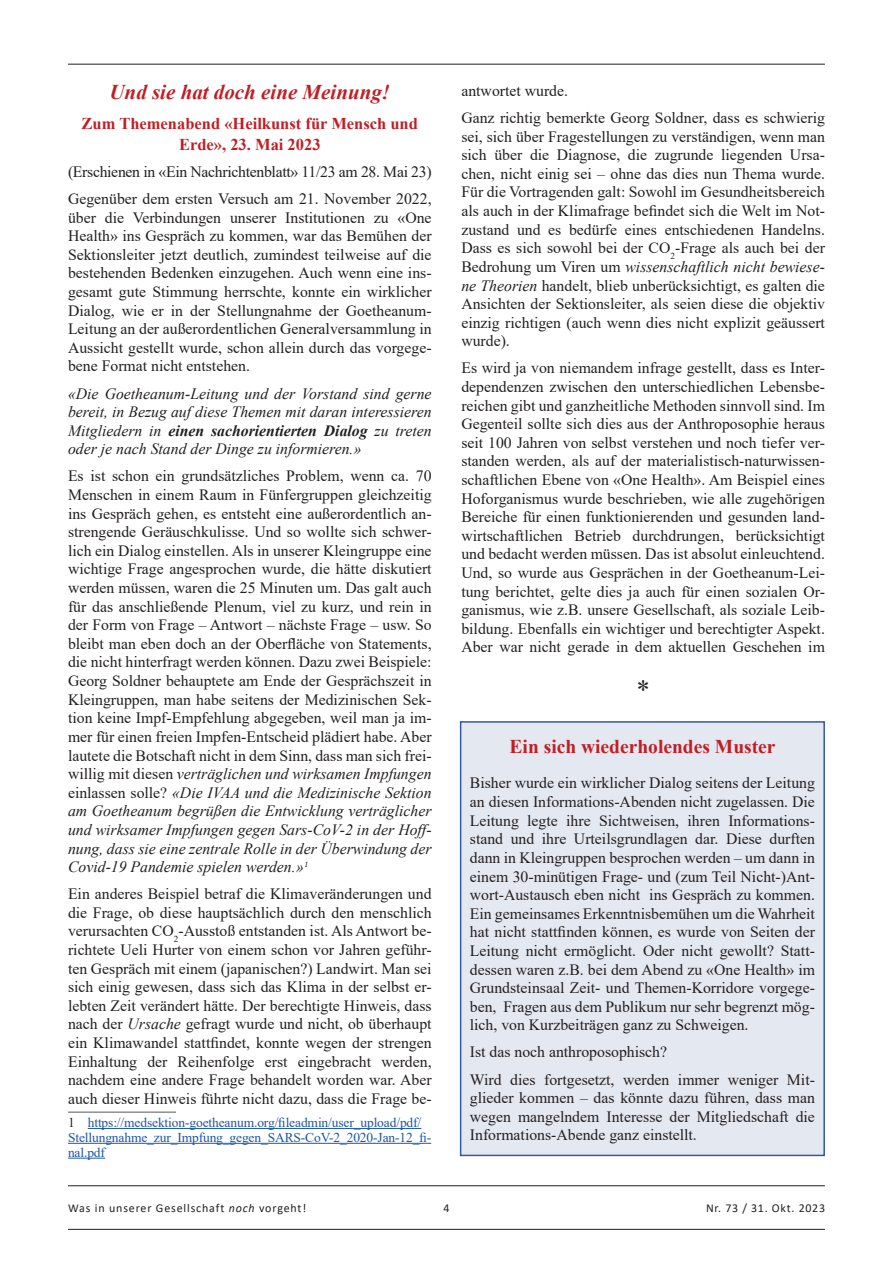
<style>
.page{position:relative;width:893px;height:1263px;background:#fff}
.page>*{position:absolute;margin:0;border:0;box-sizing:border-box;transform-origin:0 0}
.t1{font:27px "Times New Roman";color:#231f20}
.t2{font:italic 700 21px "Times New Roman";color:#c11e24}
.t3{font:700 19.5px "Times New Roman";color:#c11e24}
.t4{font:700 16.5px/21px "Times New Roman";color:#c11e24;text-align:center}
.t5{font:15.75px/18.6px "Times New Roman";color:#231f20;text-align:justify}
.t6{font:italic 15.75px/18.6px "Times New Roman";color:#231f20;text-align:justify}
.t7{font:15.75px/27.2px "Times New Roman";letter-spacing:-.02em;color:#231f20}
.t8{font:13.5px/14.9px "Times New Roman";letter-spacing:-.01em;color:#1e56a6}
.t9{font:12px "Calibri";letter-spacing:.07em;color:#231f20}
.s1{font-weight:700}
.s2{font-style:italic}
.s3{color:#231f20}
</style>
<div class="page">
<hr style="left:68px;top:64px;width:757px;height:1px;background:#231f20">
<hr style="left:68px;top:1185px;width:757px;height:1px;background:#231f20">
<hr style="left:68px;top:1229px;width:757px;height:1px;background:#231f20">
<hr style="left:68px;top:1112px;width:108px;height:1px;background:#57585a">
<hr style="left:88px;top:1128px;width:333px;height:1px;background:#1e56a6">
<hr style="left:68px;top:1143px;width:363px;height:1px;background:#1e56a6">
<hr style="left:68px;top:1158px;width:37px;height:1px;background:#1e56a6">
<div style="left:461px;top:722px;width:363px;height:433px;background:#e4e8f1"></div>
<div style="left:460px;top:721px;width:365px;height:435px;border:2px solid #3459a3"></div>
<h2 class="t2" style="left:109px;top:78px;width:282px">Und sie hat doch eine Meinung!</h2>
<p class="t4" style="left:82px;top:112px;width:338px">Zum Themenabend «Heilkunst für Mensch und<br>Erde», 23. Mai 2023</p>
<p class="t7" style="left:68px;top:158px;width:365px">(Erschienen in «Ein Nachrichtenblatt» 11/23 am 28. Mai 23)<br>Gegenüber dem ersten Versuch am 21. November 2022,</p>
<p class="t5" style="left:68px;top:208px;width:365px">über die Verbindungen unserer Institutionen zu «One Health» ins Gespräch zu kommen, war das Bemühen der Sektionsleiter jetzt deutlich, zumindest teilweise auf die bestehenden Bedenken einzugehen. Auch wenn eine ins&shy;gesamt gute Stimmung herrschte, konnte ein wirklicher Dialog, wie er in der Stellungnahme der Goetheanum-Leitung an der außerordentlichen Generalversammlung in Aussicht gestellt wurde, schon allein durch das vorgege&shy;bene Format nicht entstehen.</p>
<p class="t6" style="left:68px;top:384px;width:365px">«Die Goetheanum-Leitung und der Vorstand sind gerne bereit, in Bezug auf diese Themen mit daran interessieren Mitgliedern in <span class="s1">einen sachorientierten Dialog</span> zu treten oder je nach Stand der Dinge zu informieren.»</p>
<p class="t5" style="left:68px;top:466px;width:366px">Es ist schon ein grundsätzliches Problem, wenn ca. 70<br>Menschen in einem Raum in Fünfergruppen gleichzeitig ins Gespräch gehen, es entsteht eine außerordentlich an&shy;strengende Geräuschkulisse. Und so wollte sich schwer&shy;lich ein Dialog einstellen. Als in unserer Kleingruppe eine wichtige Frage angesprochen wurde, die hätte diskutiert werden müssen, waren die 25 Minuten um. Das galt auch für das anschließende Plenum, viel zu kurz, und rein in der Form von Frage – Antwort – nächste Frage – usw. So bleibt man eben doch an der Oberfläche von Statements, die nicht hinterfragt werden können. Dazu zwei Beispiele:<br>Georg Soldner behauptete am Ende der Gesprächszeit in Kleingruppen, man habe seitens der Medizinischen Sek&shy;tion keine Impf-Empfehlung abgegeben, weil man ja im&shy;mer für einen freien Impfen-Entscheid plädiert habe. Aber lautete die Botschaft nicht in dem Sinn, dass man sich frei&shy;willig mit diesen <span class="s2">verträglichen und wirksamen Impfungen </span>einlassen solle? <span class="s2">«Die IVAA und die Medizinische Sektion am Goetheanum begrüßen die Entwicklung verträglicher und wirksamer Impfungen gegen Sars-CoV-2 in der Hoff&shy;nung, dass sie eine zentrale Rolle in der Überwindung der Covid-19 Pandemie spielen werden.»</span><sup>1</sup></p>
<p class="t5" style="left:68px;top:884px;width:365px">Ein anderes Beispiel betraf die Klimaveränderungen und die Frage, ob diese hauptsächlich durch den menschlich verursachten CO<sub>2</sub>-Ausstoß entstanden ist. Als Antwort be&shy;richtete Ueli Hurter von einem schon vor Jahren geführ&shy;ten Gespräch mit einem (japanischen?) Landwirt. Man sei sich einig gewesen, dass sich das Klima in der selbst er&shy;lebten Zeit verändert hätte. Der berechtigte Hinweis, dass nach der <span class="s2">Ursache</span> gefragt wurde und nicht, ob überhaupt ein Klimawandel stattfindet, konnte wegen der strengen Einhaltung der Reihenfolge erst eingebracht werden, nachdem eine andere Frage behandelt worden war. Aber auch dieser Hinweis führte nicht dazu, dass die Frage be-</p>
<p class="t8" style="left:68px;top:1114px;width:365px"><span class="s3">1</span> https://medsektion-goetheanum.org/fileadmin/user_upload/pdf/<br>Stellungnahme_zur_Impfung_gegen_SARS-CoV-2_2020-Jan-12_fi&shy;nal.pdf</p>
<p class="t5" style="left:461px;top:77px;width:365px;line-height:27.2px">antwortet wurde.<br>Ganz richtig bemerkte Georg Soldner, dass es schwierig</p>
<p class="t5" style="left:461px;top:127px;width:365px">sei, sich über Fragestellungen zu verständigen, wenn man sich über die Diagnose, die zugrunde liegenden Ursa&shy;chen, nicht einig sei – ohne das dies nun Thema wurde.<br>Für die Vortragenden galt: Sowohl im Gesundheitsbereich als auch in der Klimafrage befindet sich die Welt im Not&shy;zustand und es bedürfe eines entschiedenen Handelns.<br>Dass es sich sowohl bei der CO<sub>2</sub>-Frage als auch bei der Bedrohung um Viren um <span class="s2">wissenschaftlich nicht bewiese&shy;ne Theorien</span> handelt, blieb unberücksichtigt, es galten die Ansichten der Sektionsleiter, als seien diese die objektiv einzig richtigen (auch wenn dies nicht explizit geäussert wurde).</p>
<p class="t5" style="left:461px;top:358px;width:365px">Es wird ja von niemandem infrage gestellt, dass es Inter&shy;dependenzen zwischen den unterschiedlichen Lebensbe&shy;reichen gibt und ganzheitliche Methoden sinnvoll sind. Im Gegenteil sollte sich dies aus der Anthroposophie heraus seit 100 Jahren von selbst verstehen und noch tiefer ver&shy;standen werden, als auf der materialistisch-naturwissen&shy;schaftlichen Ebene von «One Health». Am Beispiel eines Hoforganismus wurde beschrieben, wie alle zugehörigen Bereiche für einen funktionierenden und gesunden land&shy;wirtschaftlichen Betrieb durchdrungen, berücksichtigt und bedacht werden müssen. Das ist absolut einleuchtend.<br>Und, so wurde aus Gesprächen in der Goetheanum-Lei&shy;tung berichtet, gelte dies ja auch für einen sozialen Or&shy;ganismus, wie z.B. unsere Gesellschaft, als soziale Leib&shy;bildung. Ebenfalls ein wichtiger und berechtigter Aspekt.<br>Aber war nicht gerade in dem aktuellen Geschehen im</p>
<h1 class="t1" style="left:636px;top:671px;width:15px">*</h1>
<p class="t3" style="left:510px;top:732px;width:267px">Ein sich wiederholendes Muster</p>
<p class="t5" style="left:470px;top:773px;width:347px">Bisher wurde ein wirklicher Dialog seitens der Leitung an diesen Informations-Abenden nicht zugelassen. Die Leitung legte ihre Sichtweisen, ihren Informations&shy;stand und ihre Urteilsgrundlagen dar. Diese durften dann in Kleingruppen besprochen werden – um dann in einem 30-minütigen Frage- und (zum Teil Nicht-)Ant&shy;wort-Austausch eben nicht ins Gespräch zu kommen.<br>Ein gemeinsames Erkenntnisbemühen um die Wahrheit hat nicht stattfinden können, es wurde von Seiten der Leitung nicht ermöglicht. Oder nicht gewollt? Statt&shy;dessen waren z.B. bei dem Abend zu «One Health» im Grundsteinsaal Zeit- und Themen-Korridore vorgege&shy;ben, Fragen aus dem Publikum nur sehr begrenzt mög&shy;lich, von Kurzbeiträgen ganz zu Schweigen.</p>
<p class="t5" style="left:470px;top:1038px;width:347px;line-height:27.2px">Ist das noch anthroposophisch?<br>Wird dies fortgesetzt, werden immer weniger Mit-</p>
<p class="t5" style="left:470px;top:1088px;width:347px">glieder kommen – das könnte dazu führen, dass man wegen mangelndem Interesse der Mitgliedschaft die Informations-Abende ganz einstellt.</p>
<p class="t9" style="left:68px;top:1200px;width:240px">Was in unserer Gesellschaft <span class="s2">noch</span> vorgeht!</p>
<p class="t9" style="left:444px;top:1199px;width:8px">4</p>
<p class="t9" style="left:706px;top:1199px;width:121px">Nr. 73 / 31. Okt. 2023</p>
</div>
